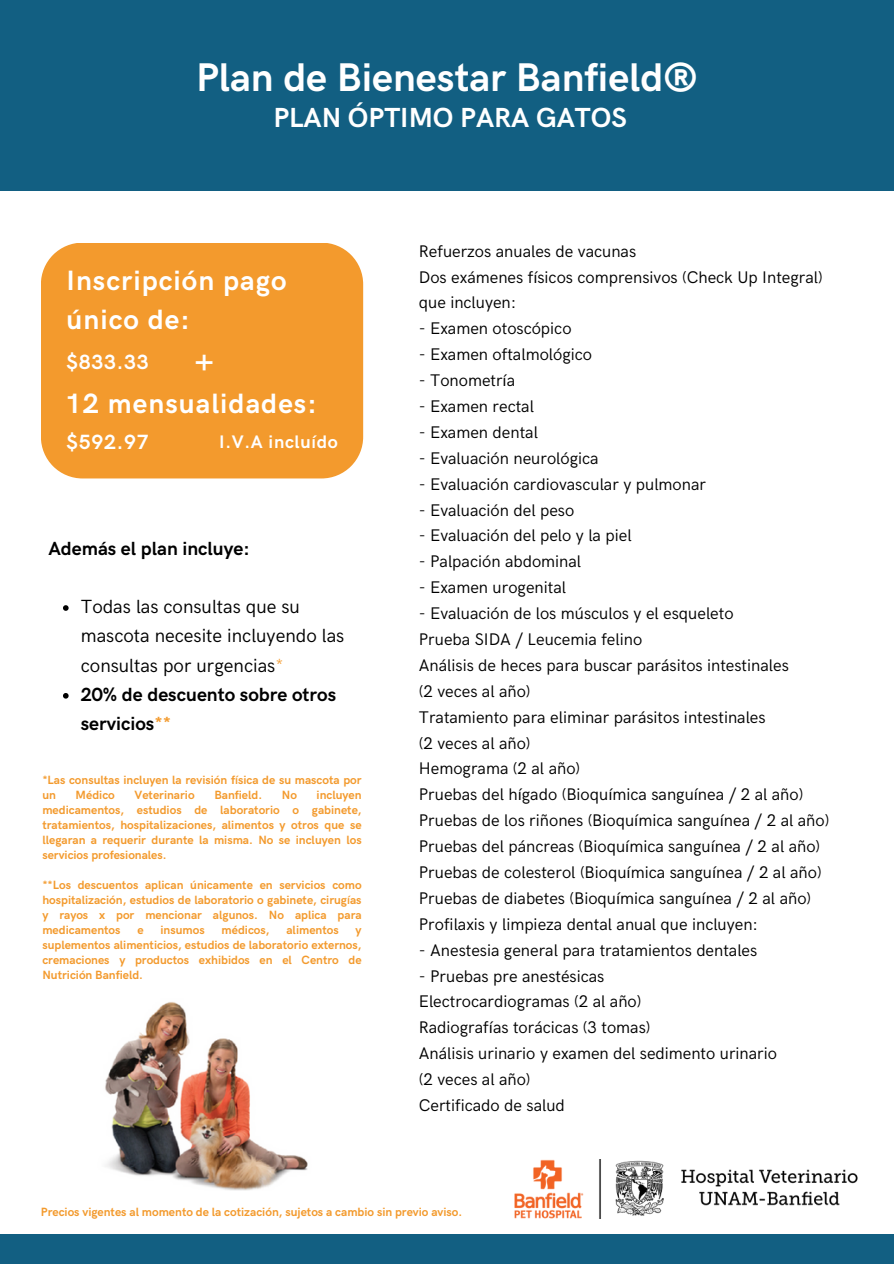
<style>
.page{position:relative;width:894px;height:1264px;background:#fff}
.page>*{position:absolute;margin:0;border:0;box-sizing:border-box;transform-origin:0 0}
.t1{font:700 40.05px "HK Grotesk";color:#fff}
.t2{font:700 30.9px "HK Grotesk";color:#fff}
.t3{font:700 28.05px/39px "HK Grotesk";letter-spacing:.04em;color:#fff}
.t4{font:700 27.6px "HK Grotesk";color:#fff}
.t5{font:700 20.7px "HK Grotesk";letter-spacing:.035em;color:#fff}
.t6{font:19.05px/29.2px "HK Grotesk";color:#000}
.t7{font:700 19.05px/29.2px "HK Grotesk";color:#000}
.t8{font:700 18.15px "HK Grotesk";letter-spacing:.04em;color:#fff}
.t9{font:16.8px/25.8px "HK Grotesk";color:#000}
.t10{font:700 12px/15px "HK Grotesk";color:#f39a2d;text-align:justify}
.s1{color:#f39a2d}
</style>
<div class="page">
<div style="left:0;top:0;width:893px;height:190px;background:#125f82"></div>
<div style="left:41px;top:243px;width:322px;height:235px;background:#f39a2d"></div>
<div style="left:0;top:1233px;width:893px;height:30px;background:#125f82"></div>
<img style="left:514px;top:1159px;width:344px;height:59px">
<img style="left:105px;top:1002px;width:203px;height:188px">
<svg style="left:63px;top:605px;width:6px;height:6px"></svg>
<svg style="left:63px;top:693px;width:6px;height:5px"></svg>
<h3 class="t1" style="left:196px;top:54px;width:503px">Plan de Bienestar Banfield®</h3>
<p class="t4" style="left:273px;top:102px;width:355px">PLAN ÓPTIMO PARA GATOS</p>
<h4 class="t3" style="left:66px;top:262px;width:221px">Inscripción pago único de:</h4>
<h3 class="t5" style="left:66px;top:350px;width:84px">$833.33</h3>
<h6 class="t2" style="left:195px;top:344px;width:20px">+</h6>
<p class="t3" style="left:65px;top:385px;width:252px">12 mensualidades:</p>
<p class="t5" style="left:66px;top:430px;width:84px">$592.97</p>
<h4 class="t8" style="left:219px;top:432px;width:120px">I.V.A incluído</h4>
<h5 class="t7" style="left:48px;top:534px;width:203px">Además el plan incluye:</h5>
<p class="t6" style="left:81px;top:592px;width:265px">Todas las consultas que su mascota necesite incluyendo las consultas por urgencias<span class="s1">*</span></p>
<p class="t7" style="left:81px;top:680px;width:257px">20% de descuento sobre otros servicios<span class="s1">**</span></p>
<p class="t10" style="left:42px;top:773px;width:320px">*Las consultas incluyen la revisión física de su mascota por un</p>
<p class="t10" style="left:76px;top:788px;width:41px">Médico</p>
<p class="t10" style="left:134px;top:788px;width:62px">Veterinario</p>
<p class="t10" style="left:214px;top:788px;width:49px">Banfield.</p>
<p class="t10" style="left:282px;top:788px;width:17px">No</p>
<p class="t10" style="left:42px;top:788px;width:320px;text-indent:274px">incluyen medicamentos, estudios de laboratorio o gabinete, tratamientos, hospitalizaciones, alimentos y otros que se llegaran a requerir durante la misma. No se incluyen los servicios profesionales.</p>
<p class="t10" style="left:42px;top:878px;width:320px">**Los descuentos aplican únicamente en servicios como hospitalización, estudios de laboratorio o gabinete, cirugías y rayos x por mencionar algunos. No aplica para medicamentos</p>
<p class="t10" style="left:137px;top:923px;width:8px">e</p>
<p class="t10" style="left:160px;top:923px;width:46px">insumos</p>
<p class="t10" style="left:221px;top:923px;width:49px">médicos,</p>
<p class="t10" style="left:286px;top:923px;width:54px">alimentos</p>
<p class="t10" style="left:42px;top:923px;width:320px;text-indent:313px">y suplementos alimenticios, estudios de laboratorio externos, cremaciones y productos exhibidos en el Centro de Nutrición Banfield.</p>
<p class="t9" style="left:418px;top:239px;width:219px">Refuerzos anuales de vacunas</p>
<p class="t9" style="left:418px;top:264px;width:405px">Dos exámenes físicos comprensivos (Check Up Integral) que incluyen:</p>
<p class="t9" style="left:418px;top:316px;width:154px">- Examen otoscópico</p>
<p class="t9" style="left:418px;top:342px;width:175px">- Examen oftalmológico</p>
<p class="t9" style="left:418px;top:368px;width:98px">- Tonometría</p>
<p class="t9" style="left:418px;top:394px;width:117px">- Examen rectal</p>
<p class="t9" style="left:418px;top:420px;width:121px">- Examen dental</p>
<p class="t9" style="left:418px;top:446px;width:181px">- Evaluación neurológica</p>
<p class="t9" style="left:418px;top:471px;width:289px">- Evaluación cardiovascular y pulmonar</p>
<p class="t9" style="left:418px;top:497px;width:157px">- Evaluación del peso</p>
<p class="t9" style="left:418px;top:523px;width:214px">- Evaluación del pelo y la piel</p>
<p class="t9" style="left:418px;top:549px;width:164px">- Palpación abdominal</p>
<p class="t9" style="left:418px;top:575px;width:149px">- Examen urogenital</p>
<p class="t9" style="left:418px;top:601px;width:316px">- Evaluación de los músculos y el esqueleto</p>
<p class="t9" style="left:418px;top:627px;width:225px">Prueba SIDA / Leucemia felino</p>
<p class="t9" style="left:418px;top:653px;width:371px">Análisis de heces para buscar parásitos intestinales</p>
<p class="t9" style="left:418px;top:678px;width:113px">(2 veces al año)</p>
<p class="t9" style="left:418px;top:704px;width:348px">Tratamiento para eliminar parásitos intestinales</p>
<p class="t9" style="left:418px;top:730px;width:113px">(2 veces al año)</p>
<p class="t9" style="left:418px;top:756px;width:163px">Hemograma (2 al año)</p>
<p class="t9" style="left:418px;top:782px;width:386px">Pruebas del hígado (Bioquímica sanguínea / 2 al año)</p>
<p class="t9" style="left:418px;top:808px;width:412px">Pruebas de los riñones (Bioquímica sanguínea / 2 al año)</p>
<p class="t9" style="left:418px;top:834px;width:403px">Pruebas del páncreas (Bioquímica sanguínea / 2 al año)</p>
<p class="t9" style="left:418px;top:860px;width:404px">Pruebas de colesterol (Bioquímica sanguínea / 2 al año)</p>
<p class="t9" style="left:418px;top:885px;width:394px">Pruebas de diabetes (Bioquímica sanguínea / 2 al año)</p>
<p class="t9" style="left:418px;top:911px;width:341px">Profilaxis y limpieza dental anual que incluyen:</p>
<p class="t9" style="left:418px;top:937px;width:340px">- Anestesia general para tratamientos dentales</p>
<p class="t9" style="left:418px;top:963px;width:187px">- Pruebas pre anestésicas</p>
<p class="t9" style="left:418px;top:989px;width:224px">Electrocardiogramas (2 al año)</p>
<p class="t9" style="left:418px;top:1015px;width:233px">Radiografías torácicas (3 tomas)</p>
<p class="t9" style="left:418px;top:1041px;width:359px">Análisis urinario y examen del sedimento urinario</p>
<h4 class="t9" style="left:418px;top:1067px;width:113px">(2 veces al año)</h4>
<h5 class="t9" style="left:418px;top:1092px;width:147px">Certificado de salud</h5>
<h1 class="t10" style="left:41px;top:1205px;width:423px">Precios vigentes al momento de la cotización, sujetos a cambio sin previo aviso.</h1>
</div>
